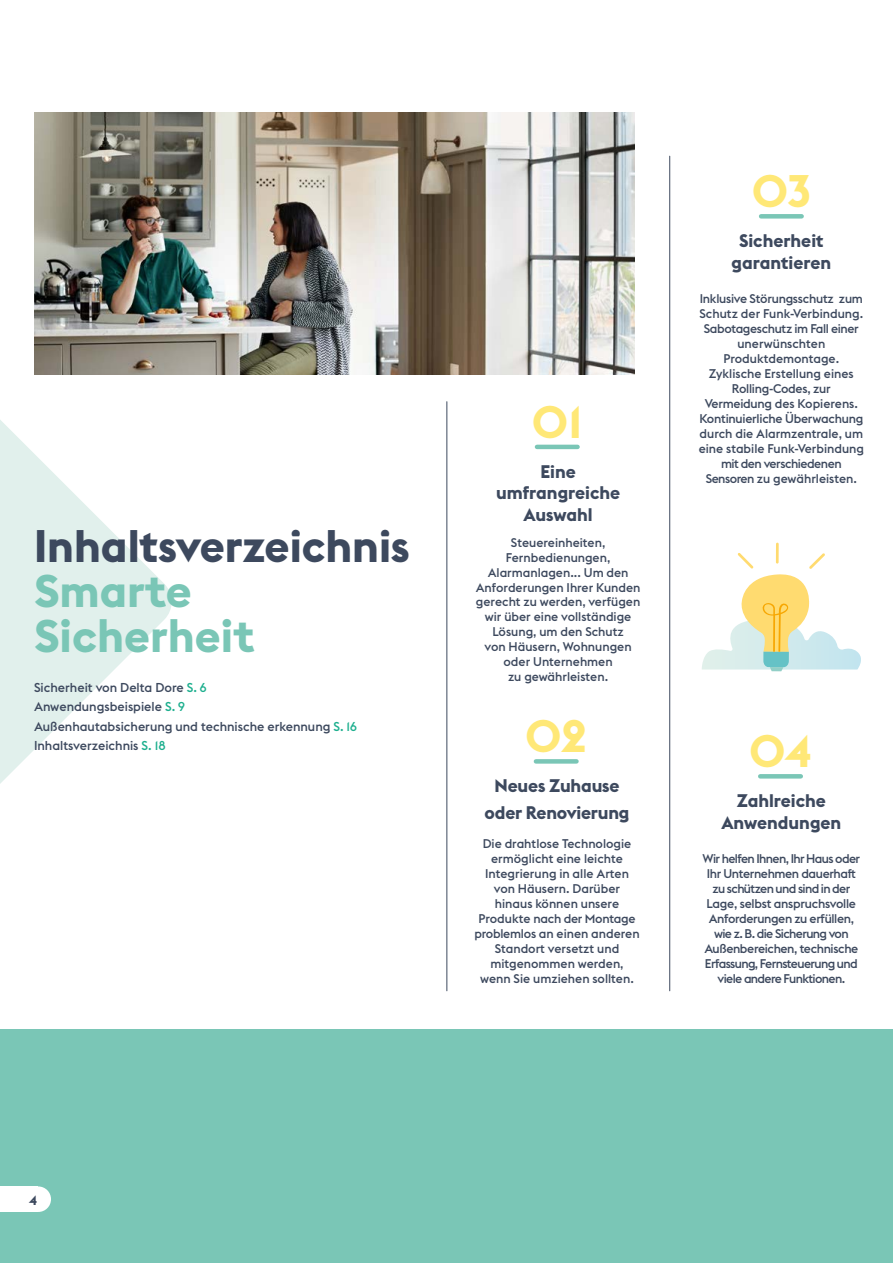
<style>
.page{position:relative;width:893px;height:1263px;background:#fff}
.page>*{position:absolute;margin:0;border:0;box-sizing:border-box;transform-origin:0 0}
.t1{font:700 45px "Euclid Flex";color:#3d495e}
.t2{font:700 45px/45px "Euclid Square";color:#7ac6b6}
.t3{font:700 45px "Euclid Flex";letter-spacing:-.01em;color:#ffe877}
.t4{font:700 18px/21.6px "Euclid Flex";color:#3d495e;text-align:center}
.t5{font:700 13.5px "Euclid Flex";color:#3d495e}
.t6{font:500 12.75px/19.5px "Euclid Flex";color:#3d495e}
.t7{font:500 12.45px/15px "Euclid Flex";color:#3d495e;text-align:center}
.t8{font:500 12.45px/15px "Euclid Flex";letter-spacing:-.05em;color:#3d495e;text-align:center}
.s1{color:#1daf8e}
.s2{font-family:"Euclid Square"}
</style>
<div class="page">
<div style="left:0;top:1029px;width:893px;height:234px;background:#7ac6b6"></div>
<svg style="left:0;top:374px;width:174px;height:410px"></svg>
<img style="left:34px;top:113px;width:601px;height:261px">
<hr style="left:669px;top:156px;width:1px;height:835px;background:#3d495e">
<hr style="left:447px;top:402px;width:1px;height:589px;background:#3d495e">
<div style="left:761px;top:214px;width:41px;height:5px;background:#7ac6b6"></div>
<hr style="left:760px;top:774px;width:41px;height:4px;background:#7ac6b6">
<svg style="left:702px;top:553px;width:159px;height:118px"></svg>
<hr style="left:776px;top:543px;width:3px;height:20px;background:#ffdb70">
<hr style="left:537px;top:445px;width:41px;height:4px;background:#7ac6b6">
<div style="left:536px;top:759px;width:40px;height:5px;background:#7ac6b6"></div>
<div style="left:0;top:1186px;width:38px;height:26px;background:#fff"></div>
<div style="left:26px;top:1186px;width:25px;height:26px;background:#fff;border-radius:50%"></div>
<h1 class="t1" style="left:34px;top:520px;width:377px">Inhaltsverzeichnis</h1>
<h1 class="t2" style="left:34px;top:570px;width:222px">Smarte<br>Sicherheit</h1>
<p class="t6" style="left:34px;top:677px;width:324px">Sicherheit von Delta Dore <span class="s1">S. 6<br></span>Anwendungsbeispiele <span class="s1">S. 9<br></span>Au<span class="s2">ß</span>enhautabsicherung und technische erkennung <span class="s1">S. 16<br></span>Inhaltsverzeichnis <span class="s1">S. 18</span></p>
<h1 class="t3" style="left:532px;top:396px;width:52px">01</h1>
<h2 class="t4" style="left:496px;top:461px;width:126px">Eine umfrangreiche<br>Auswahl</h2>
<p class="t7" style="left:476px;top:535px;width:166px">Steuereinheiten,<br>Fernbedienungen,<br>Alarmanlagen... Um den<br>Anforderungen Ihrer Kunden gerecht zu werden, verfügen wir über eine vollständige<br>Lösung, um den Schutz<br>von Häusern, Wohnungen oder Unternehmen<br>zu gewährleisten.</p>
<h1 class="t3" style="left:525px;top:710px;width:64px">02</h1>
<h2 class="t4" style="left:485px;top:772px;width:146px;line-height:27px">Neues Zuhause oder Renovierung</h2>
<p class="t7" style="left:474px;top:836px;width:167px">Die drahtlose Technologie ermöglicht eine leichte<br>Integrierung in alle Arten von Häusern. Darüber hinaus können unsere<br>Produkte nach der Montage problemlos an einen anderen<br>Standort versetzt und mitgenommen werden, wenn Sie umziehen sollten.</p>
<h1 class="t3" style="left:752px;top:165px;width:60px">03</h1>
<h2 class="t4" style="left:731px;top:230px;width:101px">Sicherheit garantieren</h2>
<p class="t7" style="left:699px;top:291px;width:167px">Inklusive Störungsschutz zum<br>Schutz der Funk-Verbindung.<br>Sabotageschutz im Fall einer unerwünschten<br>Produktdemontage.<br>Zyklische Erstellung eines<br>Rolling-Codes, zur<br>Vermeidung des Kopierens.<br>Kontinuierliche Überwachung durch die Alarmzentrale, um eine stabile Funk-Verbindung mit den verschiedenen<br>Sensoren zu gewährleisten.</p>
<h1 class="t3" style="left:749px;top:725px;width:64px">04</h1>
<h2 class="t4" style="left:721px;top:790px;width:121px">Zahlreiche<br>Anwendungen</h2>
<p class="t8" style="left:702px;top:851px;width:159px">Wir helfen Ihnen, Ihr Haus oder<br>Ihr Unternehmen dauerhaft zu schützen und sind in der<br>Lage, selbst anspruchsvolle<br>Anforderungen zu erfüllen, wie z. B. die Sicherung von<br>Au<span class="s2">ß</span>enbereichen, technische<br>Erfassung, Fernsteuerung und viele andere Funktionen.</p>
<p class="t5" style="left:29px;top:1192px;width:9px">4</p>
</div>
